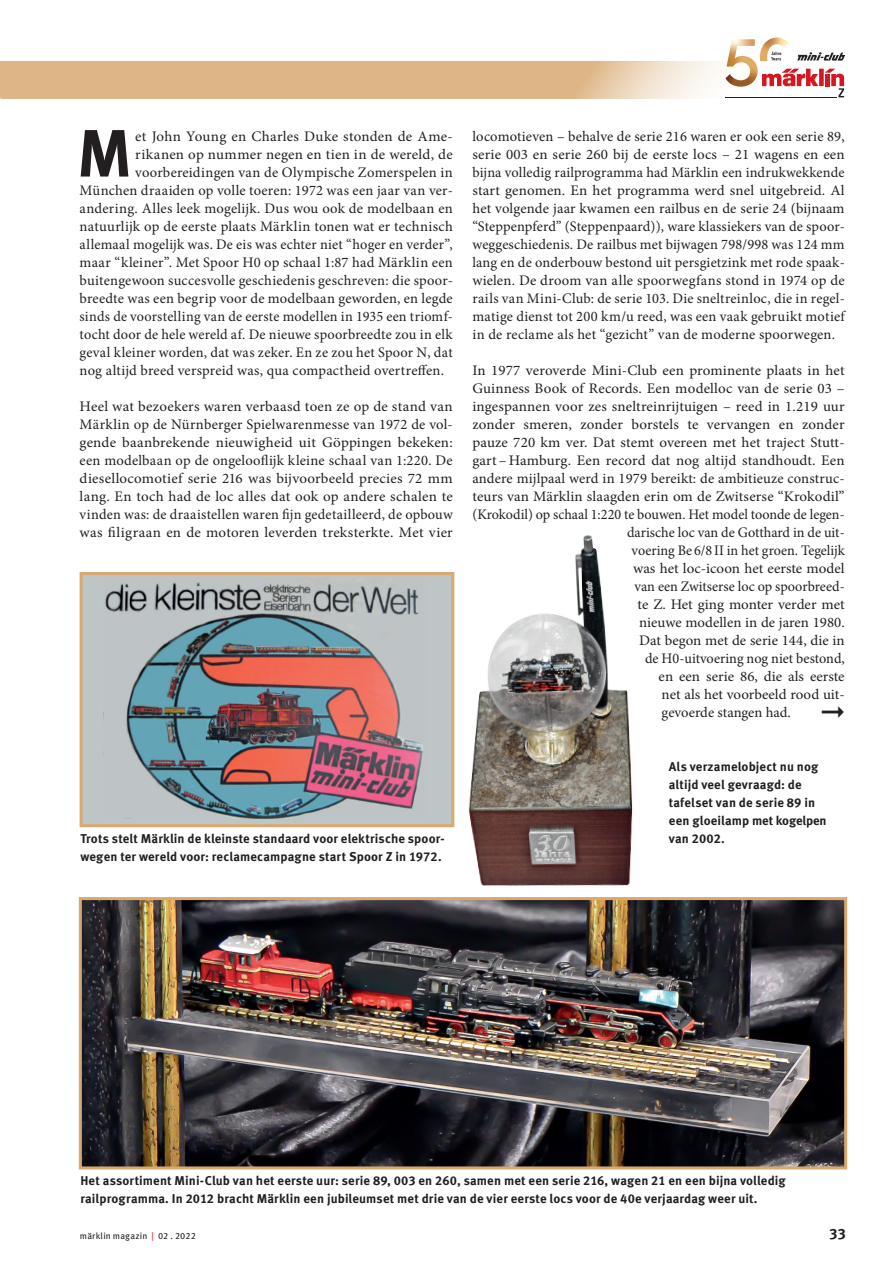
<style>
.page{position:relative;width:892px;height:1262px;background:#fff}
.page>*{position:absolute;margin:0;border:0;box-sizing:border-box;transform-origin:0 0}
.t1{font:700 66.75px "Meta OT";color:#231f20}
.t2{font:700 15px "Meta OT";color:#231f20}
.t3{font:14.55px/18px "Minion Pro";letter-spacing:.01em;color:#231f20;text-align:justify}
.t4{font:700 12.75px/18px "Meta OT";letter-spacing:.01em;color:#231f20}
.t5{font:9px "Meta OT";letter-spacing:.02em;color:#231f20}
.s1{color:#ee1d23}
</style>
<div class="page">
<svg style="left:0;top:61px;width:722px;height:37px;background:#e1bd93"></svg>
<div style="left:81px;top:573px;width:371px;height:252px;background:#bec5c6"></div>
<img style="left:105px;top:582px;width:318px;height:236px">
<div style="left:80px;top:572px;width:374px;height:255px;border:3px solid #d8a86f"></div>
<img style="left:468px;top:535px;width:165px;height:351px">
<img style="left:83px;top:900px;width:759px;height:265px">
<div style="left:79px;top:896px;width:767px;height:273px;border:3px solid #d8a86f"></div>
<hr style="left:724px;top:97px;width:111px;height:1px;background:#231f20">
<svg style="left:725px;top:37px;width:119px;height:60px"></svg>
<h1 class="t1" style="left:77px;top:111px;width:56px">M</h1>
<p class="t3" style="left:135px;top:127px;width:319px">et John Young en Charles Duke stonden de Ame-</p>
<p class="t3" style="left:135px;top:145px;width:319px">rikanen op nummer negen en tien in de wereld, de</p>
<p class="t3" style="left:135px;top:163px;width:319px">voorbereidingen van de Olympische Zomerspelen in</p>
<p class="t3" style="left:80px;top:181px;width:374px">München draaiden op volle toeren: 1972 was een jaar van ver-</p>
<p class="t3" style="left:80px;top:199px;width:374px">andering. Alles leek mogelijk. Dus wou ook de modelbaan en</p>
<p class="t3" style="left:80px;top:217px;width:374px">natuurlijk op de eerste plaats Märklin tonen wat er technisch</p>
<p class="t3" style="left:80px;top:235px;width:374px">allemaal mogelijk was. De eis was echter niet “hoger en verder”,</p>
<p class="t3" style="left:80px;top:253px;width:374px">maar “kleiner”. Met Spoor H0 op schaal 1:87 had Märklin een</p>
<p class="t3" style="left:80px;top:271px;width:374px">buitengewoon succesvolle geschiedenis geschreven: die spoor-</p>
<p class="t3" style="left:80px;top:289px;width:374px">breedte was een begrip voor de modelbaan geworden, en legde</p>
<p class="t3" style="left:80px;top:307px;width:374px">sinds de voorstelling van de eerste modellen in 1935 een triomf-</p>
<p class="t3" style="left:80px;top:325px;width:374px">tocht door de hele wereld af. De nieuwe spoorbreedte zou in elk</p>
<p class="t3" style="left:80px;top:343px;width:374px">geval kleiner worden, dat was zeker. En ze zou het Spoor N, dat</p>
<p class="t3" style="left:80px;top:361px;width:366px">nog altijd breed verspreid was, qua compactheid overtreffen.</p>
<p class="t3" style="left:80px;top:397px;width:374px">Heel wat bezoekers waren verbaasd toen ze op de stand van Märklin op de Nürnberger Spielwarenmesse van 1972 de vol&shy;gende baanbrekende nieuwigheid uit Göppingen bekeken: een modelbaan op de ongelooflijk kleine schaal van 1:220. De diesellocomotief serie 216 was bijvoorbeeld precies 72 mm lang. En toch had de loc alles dat ook op andere schalen te vinden was: de draaistellen waren fijn gedetailleerd, de opbouw was filigraan en de motoren leverden treksterkte. Met vier</p>
<p class="t4" style="left:80px;top:829px;width:365px">Trots stelt Märklin de kleinste standaard voor elektrische spoor&shy;wegen ter wereld voor: reclamecampagne start Spoor Z in 1972.</p>
<p class="t3" style="left:472px;top:127px;width:374px">locomotieven – behalve de serie 216 waren er ook een serie 89, serie 003 en serie 260 bij de eerste locs – 21 wagens en een bijna volledig railprogramma had Märklin een indrukwekkende start genomen. En het programma werd snel uitgebreid. Al het volgende jaar kwamen een railbus en de serie 24 (bijnaam “Steppenpferd” (Steppenpaard)), ware klassiekers van de spoor&shy;weggeschiedenis. De railbus met bijwagen 798/998 was 124 mm lang en de onderbouw bestond uit persgietzink met rode spaak&shy;wielen. De droom van alle spoorwegfans stond in 1974 op de rails van Mini-Club: de serie 103. Die sneltreinloc, die in regel&shy;matige dienst tot 200 km/u reed, was een vaak gebruikt motief in de reclame als het “gezicht” van de moderne spoorwegen.</p>
<p class="t3" style="left:472px;top:361px;width:374px;text-align:right">In 1977 veroverde Mini-Club een prominente plaats in het Guinness Book of Records. Een modelloc van de serie 03 – ingespannen voor zes sneltreinrijtuigen – reed in 1.219 uur zonder smeren, zonder borstels te vervangen en zonder pauze 720 km ver. Dat stemt overeen met het traject Stutt&shy;gart –Hamburg. Een record dat nog altijd standhoudt. Een andere mijlpaal werd in 1979 bereikt: de ambitieuze construc&shy;teurs van Märklin slaagden erin om de Zwitserse “Krokodil” (Krokodil) op schaal 1:220 te bouwen. Het model toonde de legen&shy;darische loc van de Gotthard in de uit-<br>voering Be 6/8 II in het groen. Tegelijk<br>was het loc-icoon het eerste model<br>van een Zwitserse loc op spoorbreed-<br>te Z. Het ging monter verder met<br>nieuwe modellen in de jaren 1980.<br>Dat begon met de serie 144, die in<br>de H0-uitvoering nog niet bestond,<br>en een serie 86, die als eerste<br>net als het voorbeeld rood uit-<br>gevoerde stangen had. ➞</p>
<p class="t4" style="left:668px;top:757px;width:159px">Als verzamelobject nu nog altijd veel gevraagd: de tafelset van de serie 89 in een gloeilamp met kogelpen van 2002.</p>
<p class="t4" style="left:80px;top:1171px;width:706px">Het assortiment Mini-Club van het eerste uur: serie 89, 003 en 260, samen met een serie 216, wagen 21 en een bijna volledig railprogramma. In 2012 bracht Märklin een jubileumset met drie van de vier eerste locs voor de 40e verjaardag weer uit.</p>
<p class="t5" style="left:80px;top:1230px;width:117px">märklin magazin <span class="s1">|</span> 02 . 2022</p>
<p class="t2" style="left:828px;top:1224px;width:18px">33</p>
</div>
